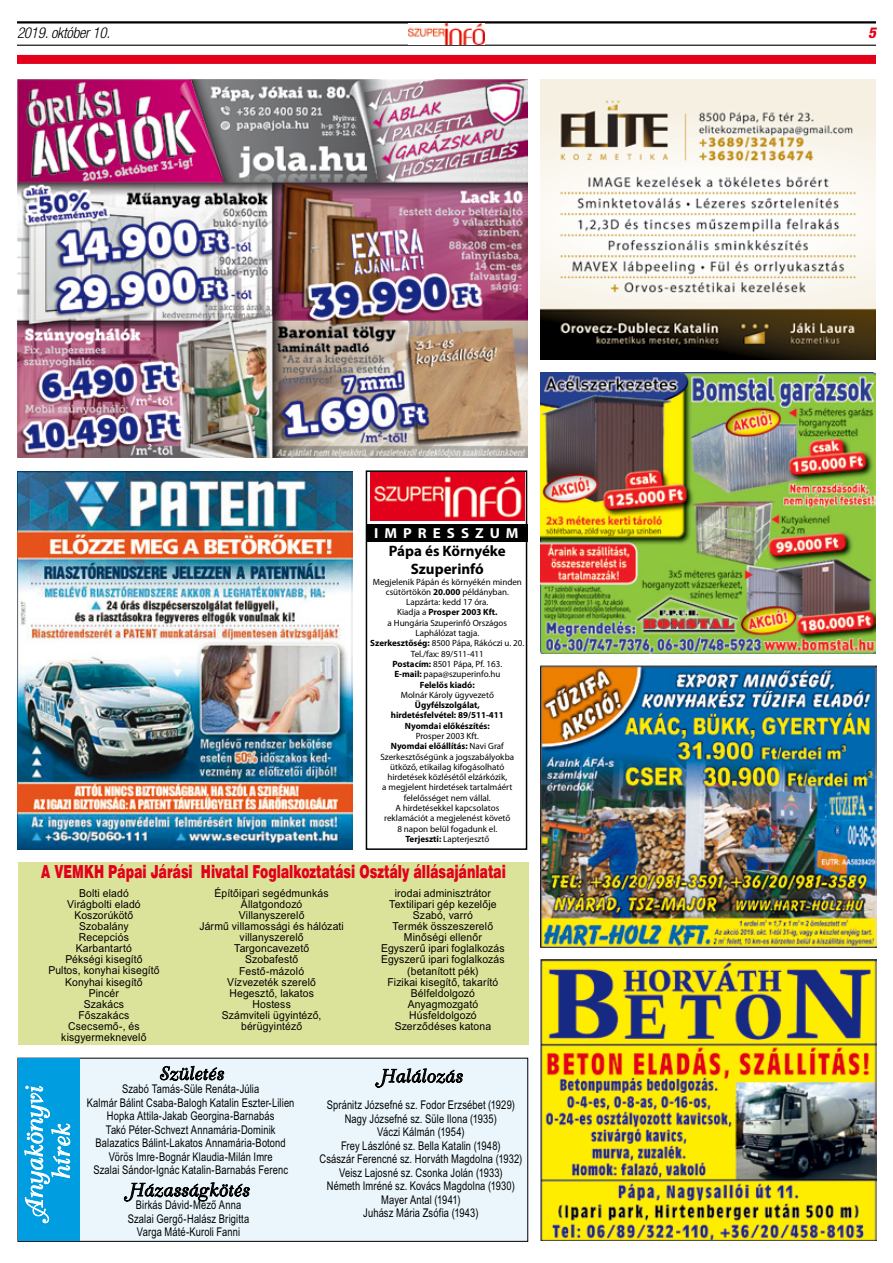
<style>
.page{position:relative;width:893px;height:1263px;background:#fff}
.page>*{position:absolute;margin:0;border:0;box-sizing:border-box;transform-origin:0 0}
.t1{font:24px/27px "Bellevue PFL";color:#fff;text-align:center;scale:.95 1}
.t2{font:18px "Swiss 721 Blk PFL";letter-spacing:-.005em;color:#e2001a;scale:.69 1}
.t3{font:18px "Bellevue PFL";letter-spacing:-.015em;color:#000;scale:.95 1}
.t4{font:700 15.15px/18.1px "Myriad Pro";color:#000;text-align:center}
.t5{font:italic 300 condensed 15px "Helvetica Neue LT 47";letter-spacing:-.015em;color:#000}
.t6{font:italic 800 condensed 15px "Helvetica Neue LT 87";color:#e2001a}
.t7{font:700 14.55px "Myriad Pro";letter-spacing:.4em;color:#fff}
.t8{font:12px/13.5px "Ariel Nr PFL";letter-spacing:.01em;color:#000;text-align:center;scale:.95 1}
.t9{font:10.95px/11.1px "Ariel PFL";letter-spacing:.015em;color:#000;text-align:center;scale:.95 1}
.t10{font:9px/10.4px "Myriad Pro";color:#000;text-align:center}
.t11{font:700 9px/10.4px "Myriad Pro";color:#000;text-align:center}
.s1{font-weight:700}
</style>
<div class="page">
<hr style="left:17px;top:45px;width:859px;height:1px;background:#000">
<hr style="left:17px;top:21px;width:859px;height:3px;background:#000">
<div style="left:17px;top:55px;width:859px;height:9px;background:#e2001a"></div>
<img style="left:409px;top:24px;width:75px;height:20px">
<img style="left:540px;top:666px;width:336px;height:282px">
<img style="left:540px;top:959px;width:336px;height:282px">
<img style="left:17px;top:471px;width:335px;height:378px">
<img style="left:17px;top:79px;width:511px;height:379px">
<div style="left:366px;top:470px;width:161px;height:380px;border:2px solid #000"></div>
<img style="left:371px;top:473px;width:153px;height:48px">
<div style="left:366px;top:524px;width:161px;height:17px;background:#000"></div>
<img style="left:540px;top:79px;width:336px;height:281px">
<div style="left:18px;top:862px;width:511px;height:183px;background:#dbe39a"></div>
<div style="left:18px;top:1058px;width:510px;height:183px;background:#eaf6fb"></div>
<div style="left:18px;top:1058px;width:510px;height:184px;border:1px solid #000"></div>
<svg style="left:160px;top:1065px;width:64px;height:17px"></svg>
<svg style="left:375px;top:1068px;width:88px;height:20px"></svg>
<svg style="left:123px;top:1182px;width:127px;height:20px"></svg>
<div style="left:18px;top:1058px;width:62px;height:183px;background:#009de0"></div>
<svg style="left:24px;top:1085px;width:47px;height:138px"></svg>
<img style="left:540px;top:373px;width:336px;height:280px">
<h3 class="t5" style="left:17px;top:24px;width:95px">2019. október 10.</h3>
<h3 class="t6" style="left:868px;top:23px;width:9px">5</h3>
<h3 class="t7" style="left:374px;top:523px;width:146px">IMPRESSZUM</h3>
<h3 class="t4" style="left:389px;top:541px;width:118px">Pápa és Környéke<br>Szuperinfó</h3>
<p class="t10" style="left:370px;top:576px;width:156px">Megjelenik Pápán és környékén minden csütörtökön <span class="s1">20.000</span> példányban.<br>Lapzárta: kedd 17 óra.<br>Kiadja a <span class="s1">Prosper 2003 Kft.<br></span>a Hungária Szuperinfó Országos<br>Laphálózat tagja.<br><span class="s1">Szerkesztőség:</span> 8500 Pápa, Rákóczi u. 20.<br>Tel./fax: 89/511-411<br><span class="s1">Postacím:</span> 8501 Pápa, Pf. 163.<br><span class="s1">E-mail:</span> papa@szuperinfo.hu<br><span class="s1">Felelős kiadó:</span></p>
<p class="t10" style="left:401px;top:689px;width:95px">Molnár Károly ügyvezető</p>
<p class="t11" style="left:391px;top:700px;width:115px">Ügyfélszolgálat, hirdetésfelvétel: 89/511-411<br>Nyomdai előkészítés:</p>
<p class="t10" style="left:381px;top:731px;width:135px">Prosper 2003 Kft.<br><span class="s1">Nyomdai előállítás:</span> Navi Graf<br>Szerkesztőségünk a jogszabályokba ütköző, etikailag kifogásolható hirdetések közlésétől elzárkózik,<br>a megjelent hirdetések tartalmáért felelősséget nem vállal.<br>A hirdetésekkel kapcsolatos reklamációt a megjelenést követő<br>8 napon belül fogadunk el.<br><span class="s1">Terjeszti:</span> Lapterjesztő</p>
<h2 class="t2" style="left:41px;top:860px;width:675px">A VEMKH Pápai Járási Hivatal Foglalkoztatási Osztály állásajánlatai</h2>
<p class="t9" style="left:48px;top:887px;width:118px">Bolti eladó<br>Virágbolti eladó<br>Koszorúkötő<br>Szobalány<br>Recepciós<br>Karbantartó<br>Pékségi kisegítő<br>Pultos, konyhai kisegítő<br>Konyhai kisegítő<br>Pincér<br>Szakács<br>Főszakács<br>Csecsemő-, és kisgyermeknevelő</p>
<p class="t9" style="left:199px;top:887px;width:154px">Építőipari segédmunkás<br>Állatgondozó<br>Villanyszerelő<br>Jármű villamossági és hálózati villanyszerelő<br>Targoncavezető<br>Szobafestő<br>Festő-mázoló<br>Vízvezeték szerelő<br>Hegesztő, lakatos<br>Hostess<br>Számviteli ügyintéző, bérügyintéző</p>
<p class="t9" style="left:381px;top:887px;width:132px">irodai adminisztrátor<br>Textilipari gép kezelője<br>Szabó, varró<br>Termék összeszerelő<br>Minőségi ellenőr<br>Egyszerű ipari foglalkozás<br>Egyszerű ipari foglalkozás (betanított pék)<br>Fizikai kisegítő, takarító<br>Bélfeldolgozó<br>Anyagmozgató<br>Húsfeldolgozó<br>Szerződéses katona</p>
<h2 class="t3" style="left:158px;top:1063px;width:70px">Születés</h2>
<p class="t8" style="left:87px;top:1082px;width:220px">Szabó Tamás-Süle Renáta-Júlia<br>Kalmár Bálint Csaba-Balogh Katalin Eszter-Lilien Hopka Attila-Jakab Georgina-Barnabás<br>Takó Péter-Schvezt Annamária-Dominik Balazatics Bálint-Lakatos Annamária-Botond Vörös Imre-Bognár Klaudia-Milán Imre<br>Szalai Sándor-Ignác Katalin-Barnabás Ferenc</p>
<h2 class="t3" style="left:380px;top:1066px;width:88px">Halálozás</h2>
<p class="t8" style="left:319px;top:1098px;width:215px">Spránitz Józsefné sz. Fodor Erzsébet (1929)<br>Nagy Józsefné sz. Süle Ilona (1935)<br>Váczi Kálmán (1954)<br>Frey Lászlóné sz. Bella Katalin (1948)<br>Császár Ferencné sz. Horváth Magdolna (1932)<br>Veisz Lajosné sz. Csonka Jolán (1933)<br>Németh Imréné sz. Kovács Magdolna (1930)<br>Mayer Antal (1941)<br>Juhász Mária Zsófia (1943)</p>
<h1 class="t1" style="left:22px;top:1219px;width:141px;rotate:-90deg">Anyakönyvi hírek</h1>
<h2 class="t3" style="left:128px;top:1180px;width:128px">Házasságkötés</h2>
<p class="t8" style="left:128px;top:1198px;width:129px">Birkás Dávid-Mező Anna<br>Szalai Gergő-Halász Brigitta<br>Varga Máté-Kuroli Fanni</p>
</div>
